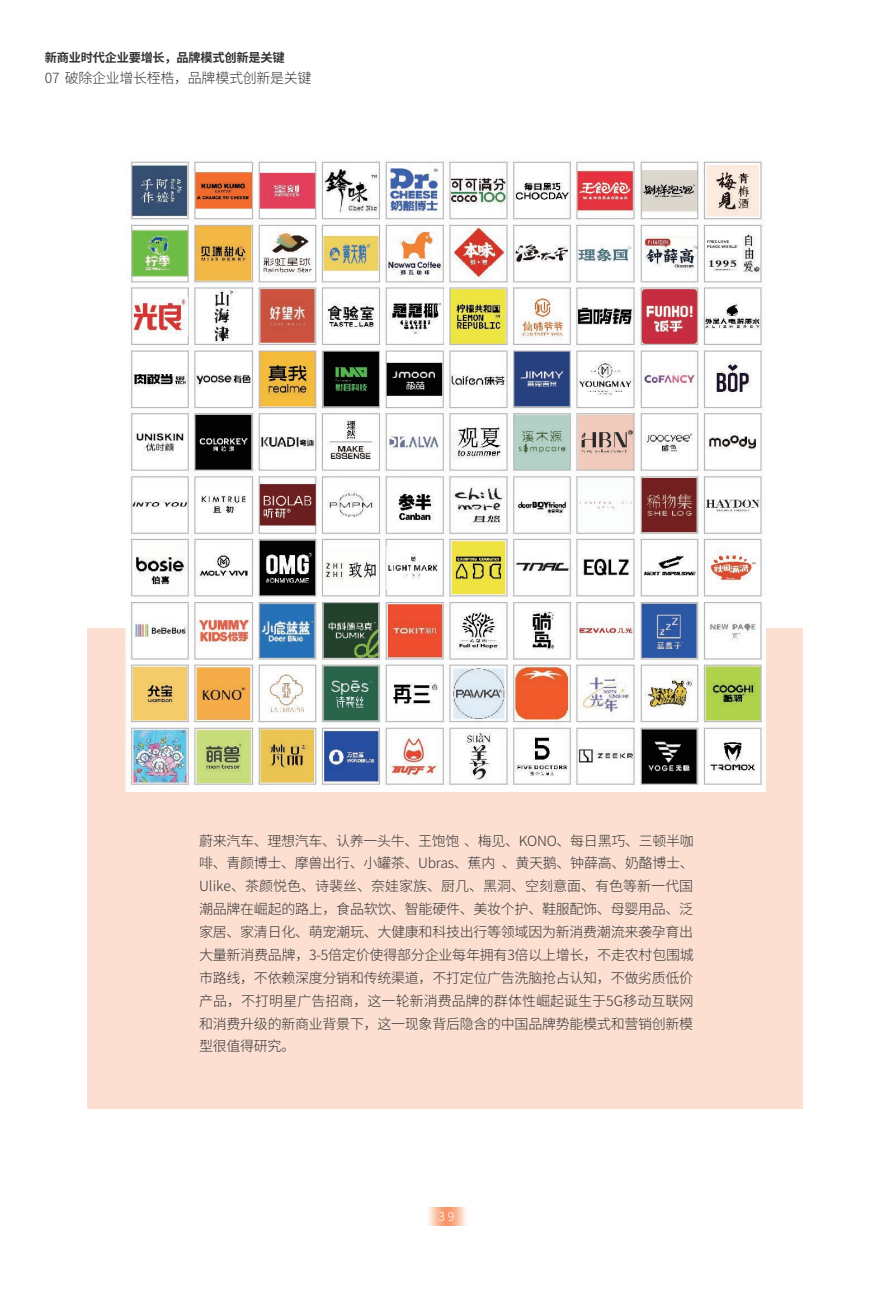
<style>
.page{position:relative;width:893px;height:1290px;background:#fff}
.page>*{position:absolute;margin:0;border:0;box-sizing:border-box;transform-origin:0 0}
.t1{font:300 14px/22.9px "Source Han Sans CN";letter-spacing:-.02em;color:#333334;text-align:justify}
.t2{font:700 12.25px "Source Han Sans CN";letter-spacing:-.02em;color:#333334}
.t3{font:300 12.25px "Source Han Sans CN";color:#fff}
</style>
<div class="page">
<div style="left:88px;top:628px;width:715px;height:480px;background:#fcdfd1"></div>
<svg style="left:428px;top:1207px;width:38px;height:18px"></svg>
<img style="left:126px;top:160px;width:640px;height:632px">
<p class="t2" style="left:45px;top:51px;width:241px">新商业时代企业要增长，品牌模式创新是关键</p>
<p class="t1" style="left:45px;top:67px;width:268px">07 破除企业增长桎梏，品牌模式创新是关键</p>
<p class="t1" style="left:199px;top:829px;width:496px">蔚来汽车、理想汽车、认养一头牛、王饱饱、梅见、KONO、每日黑巧、三顿半咖啡、青颜博士、摩兽出行、小罐茶、Ubras、蕉内、黄天鹅、钟薛高、奶酪博士、Ulike、茶颜悦色、诗裴丝、奈娃家族、厨几、黑洞、空刻意面、有色等新一代国潮品牌在崛起的路上，食品软饮、智能硬件、美妆个护、鞋服配饰、母婴用品、泛家居、家清日化、萌宠潮玩、大健康和科技出行等领域因为新消费潮流来袭孕育出大量新消费品牌，3-5倍定价使得部分企业每年拥有3倍以上增长，不走农村包围城市路线，不依赖深度分销和传统渠道，不打定位广告洗脑抢占认知，不做劣质低价产品，不打明星广告招商，这一轮新消费品牌的群体性崛起诞生于5G移动互联网和消费升级的新商业背景下，这一现象背后隐含的中国品牌势能模式和营销创新模型很值得研究。</p>
<p class="t3" style="left:439px;top:1209px;width:17px">3 9</p>
</div>
